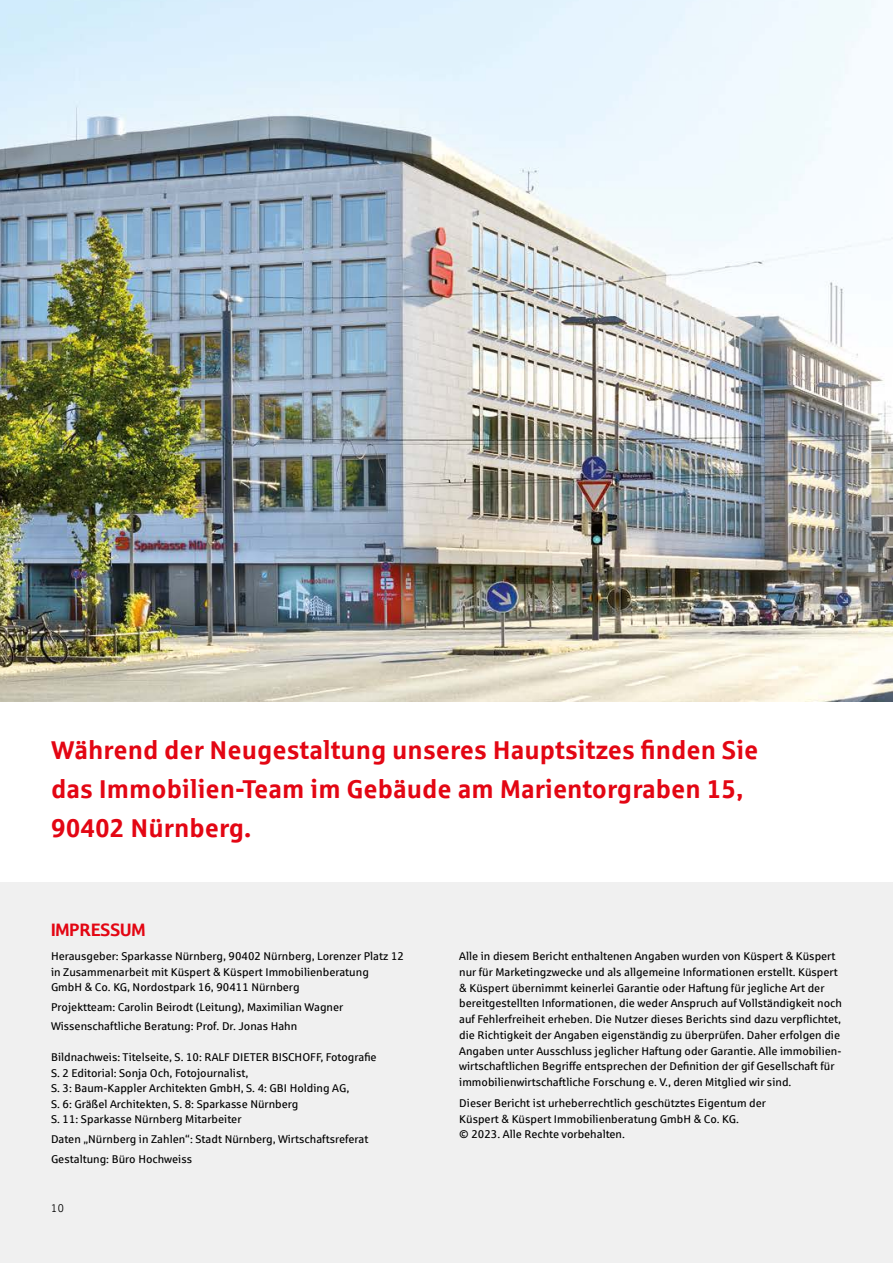
<style>
.page{position:relative;width:893px;height:1263px;background:#fff}
.page>*{position:absolute;margin:0;border:0;box-sizing:border-box;transform-origin:0 0}
.t1{font:700 25.8px/39px "Sparkasse Rg";color:#e30613}
.t2{font:18px "Sparkasse Head";color:#e30613}
.t3{font:11.25px/15.8px "Sparkasse Rg";color:#000}
.t4{font:11.25px "Sparkasse Lt";color:#000}
</style>
<div class="page">
<div style="left:0;top:882px;width:893px;height:381px;background:#f0f0f0"></div>
<img style="left:0;top:0;width:893px;height:702px">
<h1 class="t1" style="left:51px;top:730px;width:709px">Während der Neugestaltung unseres Hauptsitzes finden Sie das Immobilien-Team im Gebäude am Marientorgraben 15,<br>90402 Nürnberg.</h1>
<h2 class="t2" style="left:51px;top:918px;width:96px">IMPRESSUM</h2>
<p class="t3" style="left:51px;top:948px;width:354px">Herausgeber: Sparkasse Nürnberg, 90402 Nürnberg, Lorenzer Platz 12 in Zusammenarbeit mit Küspert &amp; Küspert Immobilienberatung<br>GmbH &amp; Co. KG, Nordostpark 16, 90411 Nürnberg</p>
<p class="t3" style="left:51px;top:997px;width:294px;line-height:19.6px">Projektteam: Carolin Beirodt (Leitung), Maximilian Wagner<br>Wissenschaftliche Beratung: Prof. Dr. Jonas Hahn</p>
<p class="t3" style="left:51px;top:1049px;width:327px">Bildnachweis: Titelseite, S. 10: RALF DIETER BISCHOFF, Fotografie S. 2 Editorial: Sonja Och, Fotojournalist,<br>S. 3: Baum-Kappler Architekten GmbH, S. 4: GBI Holding AG,<br>S. 6: Gräßel Architekten, S. 8: Sparkasse Nürnberg<br>S. 11: Sparkasse Nürnberg Mitarbeiter</p>
<p class="t3" style="left:51px;top:1129px;width:319px;line-height:19.6px">Daten „Nürnberg in Zahlen“: Stadt Nürnberg, Wirtschaftsreferat<br>Gestaltung: Büro Hochweiss</p>
<p class="t4" style="left:51px;top:1201px;width:14px">10</p>
<p class="t3" style="left:459px;top:948px;width:384px">Alle in diesem Bericht enthaltenen Angaben wurden von Küspert &amp; Küspert nur für Marketingzwecke und als allgemeine Informationen erstellt. Küspert &amp; Küspert übernimmt keinerlei Garantie oder Haftung für jegliche Art der bereitgestellten Informationen, die weder Anspruch auf Vollständigkeit noch auf Fehlerfreiheit erheben. Die Nutzer dieses Berichts sind dazu verpflichtet, die Richtigkeit der Angaben eigenständig zu überprüfen. Daher erfolgen die Angaben unter Ausschluss jeglicher Haftung oder Garantie. Alle immobilien&shy;wirtschaftlichen Begriffe entsprechen der Definition der gif Gesellschaft für immobilienwirtschaftliche Forschung e. V., deren Mitglied wir sind.</p>
<p class="t3" style="left:459px;top:1095px;width:308px">Dieser Bericht ist urheberrechtlich geschütztes Eigentum der<br>Küspert &amp; Küspert Immobilienberatung GmbH &amp; Co. KG.<br>© 2023. Alle Rechte vorbehalten.</p>
</div>
